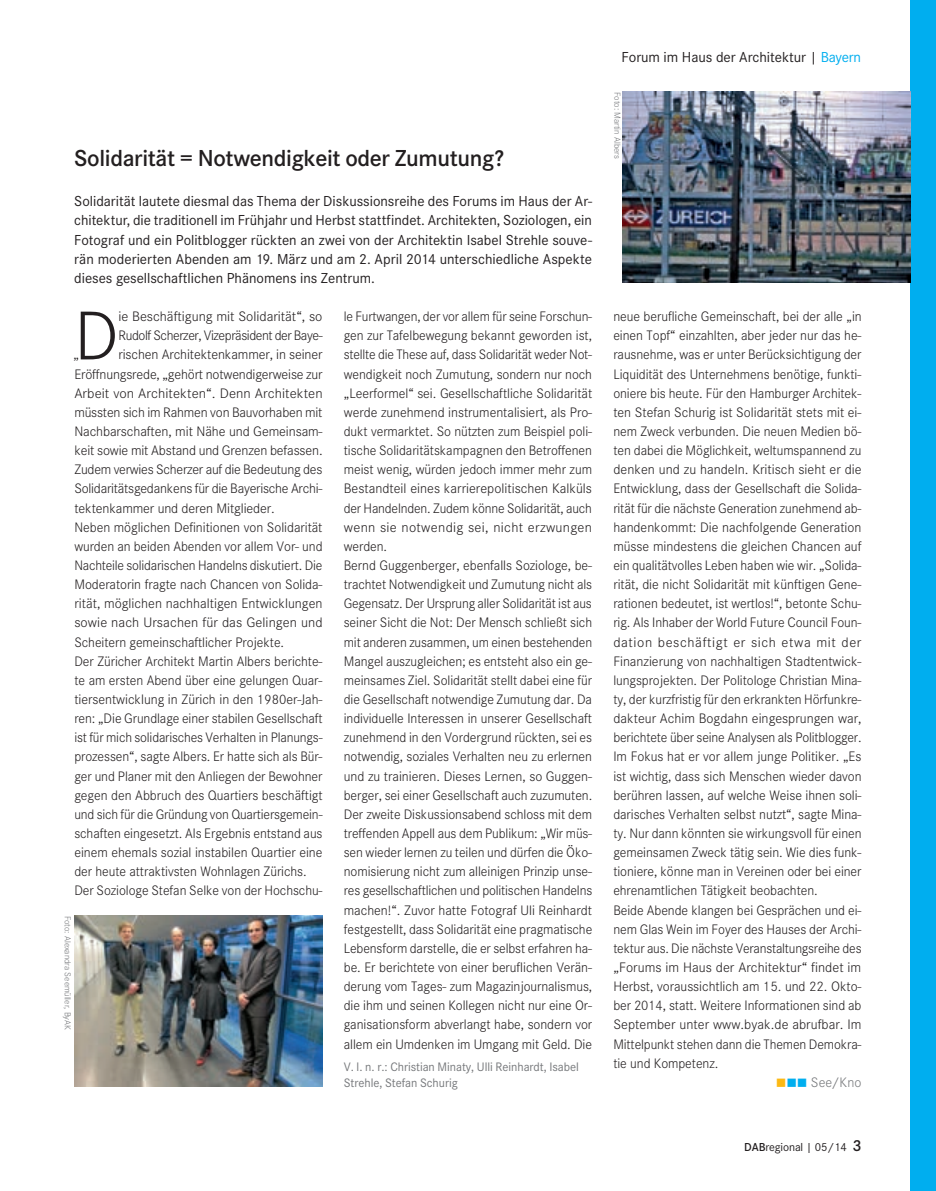
<style>
.page{position:relative;width:936px;height:1191px;background:#fff}
.page>*{position:absolute;margin:0;border:0;box-sizing:border-box;transform-origin:0 0}
.t1{font:300 71.55px "Corporate S";color:#231f20}
.t2{font:600 24px "Corporate S";letter-spacing:-.015em;color:#231f20}
.t3{font:15px/19.2px "Corporate S";letter-spacing:-.005em;color:#231f20;text-align:justify}
.t4{font:300 14.25px/19.2px "Corporate S";letter-spacing:-.005em;color:#231f20}
.t5{font:300 14.25px "Corporate S";letter-spacing:-.005em;color:#231f20;scale:1.04 1}
.t6{font:300 14.25px "Corporate S";letter-spacing:-.03em;color:#231f20}
.t7{font:300 14.25px "Corporate S";letter-spacing:.005em;color:#76787b}
.t8{font:12.75px/15.8px "Corporate S";letter-spacing:-.005em;color:#76787b}
.t9{font:12px "Corporate S";letter-spacing:-.01em;color:#231f20}
.t10{font:300 9px "Corporate S";letter-spacing:-.005em;color:#76787b}
.s1{color:#00aeef}
.s2{color:#fcb914}
.s3{font-weight:600}
.s4{font-weight:600;font-size:16.5px}
</style>
<div class="page">
<div style="left:910px;top:0;width:25px;height:1191px;background:#00aeef"></div>
<img style="left:622px;top:91px;width:288px;height:192px">
<img style="left:74px;top:915px;width:248px;height:171px">
<h2 class="t2" style="left:74px;top:144px;width:431px">Solidarität = Notwendigkeit oder Zumutung?</h2>
<p class="t3" style="left:74px;top:192px;width:519px">Solidarität lautete diesmal das Thema der Diskussionsreihe des Forums im Haus der Ar&shy;chitektur, die traditionell im Frühjahr und Herbst stattfindet. Architekten, Soziologen, ein Fotograf und ein Politblogger rückten an zwei von der Architektin Isabel Strehle souve&shy;rän moderierten Abenden am 19. März und am 2. April 2014 unterschiedliche Aspekte dieses gesellschaftlichen Phänomens ins Zentrum.</p>
<p class="t3" style="left:621px;top:48px;width:241px">Forum im Haus der Architektur | <span class="s1">Bayern</span></p>
<p class="t10" style="left:622px;top:92px;width:68px;rotate:90deg">Foto: Martin Albers</p>
<h1 class="t1" style="left:74px;top:295px;width:46px">D</h1>
<p class="t4" style="left:118px;top:307px;width:205px">ie Beschäftigung mit Solidarität“, so</p>
<p class="t6" style="left:118px;top:327px;width:206px">Rudolf Scherzer, Vizepräsident der Baye-</p>
<p class="t4" style="left:118px;top:345px;width:205px">rischen Architektenkammer, in seiner</p>
<p class="t4" style="left:74px;top:364px;width:250px">Eröffnungsrede, „gehört notwendigerweise zur</p>
<p class="t5" style="left:74px;top:385px;width:240px">Arbeit von Architekten“. Denn Architekten</p>
<p class="t4" style="left:74px;top:403px;width:250px">müssten sich im Rahmen von Bauvorhaben mit</p>
<p class="t4" style="left:74px;top:422px;width:250px">Nachbarschaften, mit Nähe und Gemeinsam-</p>
<p class="t4" style="left:74px;top:441px;width:250px">keit sowie mit Abstand und Grenzen befassen.</p>
<p class="t4" style="left:74px;top:460px;width:249px">Zudem verwies Scherzer auf die Bedeutung des</p>
<p class="t4" style="left:74px;top:479px;width:249px">Solidaritätsgedankens für die Bayerische Archi-</p>
<p class="t4" style="left:74px;top:498px;width:202px">tektenkammer und deren Mitglieder.</p>
<p class="t4" style="left:74px;top:517px;width:250px">Neben möglichen Definitionen von Solidarität</p>
<p class="t4" style="left:74px;top:536px;width:250px">wurden an beiden Abenden vor allem Vor- und</p>
<p class="t4" style="left:74px;top:556px;width:249px">Nachteile solidarischen Handelns diskutiert. Die</p>
<p class="t4" style="left:74px;top:575px;width:250px">Moderatorin fragte nach Chancen von Solida-</p>
<p class="t4" style="left:74px;top:594px;width:250px">rität, möglichen nachhaltigen Entwicklungen</p>
<p class="t4" style="left:74px;top:613px;width:250px">sowie nach Ursachen für das Gelingen und</p>
<p class="t4" style="left:74px;top:632px;width:211px">Scheitern gemeinschaftlicher Projekte.</p>
<p class="t4" style="left:74px;top:651px;width:250px">Der Züricher Architekt Martin Albers berichte-</p>
<p class="t4" style="left:74px;top:670px;width:250px">te am ersten Abend über eine gelungen Quar-</p>
<p class="t4" style="left:74px;top:690px;width:250px">tiersentwicklung in Zürich in den 1980er-Jah-</p>
<p class="t4" style="left:74px;top:709px;width:250px">ren: „Die Grundlage einer stabilen Gesellschaft</p>
<p class="t4" style="left:74px;top:728px;width:250px">ist für mich solidarisches Verhalten in Planungs-</p>
<p class="t4" style="left:74px;top:747px;width:250px">prozessen“, sagte Albers. Er hatte sich als Bür-</p>
<p class="t4" style="left:74px;top:766px;width:250px">ger und Planer mit den Anliegen der Bewohner</p>
<p class="t4" style="left:74px;top:785px;width:250px">gegen den Abbruch des Quartiers beschäftigt</p>
<p class="t4" style="left:74px;top:804px;width:250px">und sich für die Gründung von Quartiersgemein-</p>
<p class="t4" style="left:74px;top:823px;width:250px">schaften eingesetzt. Als Ergebnis entstand aus</p>
<p class="t4" style="left:74px;top:843px;width:250px">einem ehemals sozial instabilen Quartier eine</p>
<p class="t4" style="left:74px;top:862px;width:234px">der heute attraktivsten Wohnlagen Zürichs.</p>
<p class="t4" style="left:74px;top:881px;width:250px">Der Soziologe Stefan Selke von der Hochschu-</p>
<p class="t4" style="left:74px;top:345px;width:7px">„</p>
<p class="t10" style="left:73px;top:915px;width:116px;rotate:90deg">Foto: Alexandra Seemüller, ByAK</p>
<p class="t4" style="left:344px;top:307px;width:250px">le Furtwangen, der vor allem für seine Forschun&shy;gen zur Tafelbewegung bekannt geworden ist, stellte die These auf, dass Solidarität weder Not&shy;wendigkeit noch Zumutung, sondern nur noch „Leerformel“ sei. Gesellschaftliche Solidarität werde zunehmend instrumentalisiert, als Pro&shy;dukt vermarktet. So nützten zum Beispiel poli&shy;tische Solidaritätskampagnen den Betroffenen meist wenig, würden jedoch immer mehr zum Bestandteil eines karrierepolitischen Kalküls der Handelnden. Zudem könne Solidarität, auch wenn sie notwendig sei, nicht erzwungen werden.<br>Bernd Guggenberger, ebenfalls Soziologe, be&shy;trachtet Notwendigkeit und Zumutung nicht als Gegensatz. Der Ursprung aller Solidarität ist aus seiner Sicht die Not: Der Mensch schließt sich mit anderen zusammen, um einen bestehenden Mangel auszugleichen; es entsteht also ein ge&shy;meinsames Ziel. Solidarität stellt dabei eine für die Gesellschaft notwendige Zumutung dar. Da individuelle Interessen in unserer Gesellschaft zunehmend in den Vordergrund rückten, sei es notwendig, soziales Verhalten neu zu erlernen und zu trainieren. Dieses Lernen, so Guggen&shy;berger, sei einer Gesellschaft auch zuzumuten.<br>Der zweite Diskussionsabend schloss mit dem treffenden Appell aus dem Publikum: „Wir müs&shy;sen wieder lernen zu teilen und dürfen die Öko&shy;nomisierung nicht zum alleinigen Prinzip unse&shy;res gesellschaftlichen und politischen Handelns machen!“. Zuvor hatte Fotograf Uli Reinhardt festgestellt, dass Solidarität eine pragmatische Lebensform darstelle, die er selbst erfahren ha&shy;be. Er berichtete von einer beruflichen Verän&shy;derung vom Tages- zum Magazinjournalismus, die ihm und seinen Kollegen nicht nur eine Or&shy;ganisationsform abverlangt habe, sondern vor allem ein Umdenken im Umgang mit Geld. Die</p>
<p class="t4" style="left:613px;top:307px;width:250px">neue berufliche Gemeinschaft, bei der alle „in einen Topf“ einzahlten, aber jeder nur das he&shy;rausnehme, was er unter Berücksichtigung der Liquidität des Unternehmens benötige, funkti&shy;oniere bis heute. Für den Hamburger Architek&shy;ten Stefan Schurig ist Solidarität stets mit ei&shy;nem Zweck verbunden. Die neuen Medien bö&shy;ten dabei die Möglichkeit, weltumspannend zu denken und zu handeln. Kritisch sieht er die Entwicklung, dass der Gesellschaft die Solida&shy;rität für die nächste Generation zunehmend ab&shy;handenkommt: Die nachfolgende Generation müsse mindestens die gleichen Chancen auf ein qualitätvolles Leben haben wie wir. „Solida&shy;rität, die nicht Solidarität mit künftigen Gene&shy;rationen bedeutet, ist wertlos!“, betonte Schu&shy;rig. Als Inhaber der World Future Council Foun&shy;dation beschäftigt er sich etwa mit der Finanzierung von nachhaltigen Stadtentwick&shy;lungsprojekten. Der Politologe Christian Mina&shy;ty, der kurzfristig für den erkrankten Hörfunkre&shy;dakteur Achim Bogdahn eingesprungen war, berichtete über seine Analysen als Politblogger.<br>Im Fokus hat er vor allem junge Politiker. „Es ist wichtig, dass sich Menschen wieder davon berühren lassen, auf welche Weise ihnen soli&shy;darisches Verhalten selbst nutzt“, sagte Mina&shy;ty. Nur dann könnten sie wirkungsvoll für einen gemeinsamen Zweck tätig sein. Wie dies funk&shy;tioniere, könne man in Vereinen oder bei einer ehrenamtlichen Tätigkeit beobachten.<br>Beide Abende klangen bei Gesprächen und ei&shy;nem Glas Wein im Foyer des Hauses der Archi&shy;tektur aus. Die nächste Veranstaltungsreihe des „Forums im Haus der Architektur“ findet im Herbst, voraussichtlich am 15. und 22. Okto&shy;ber 2014, statt. Weitere Informationen sind ab September unter www.byak.de abrufbar. Im Mittelpunkt stehen dann die Themen Demokra&shy;tie und Kompetenz.</p>
<p class="t7" style="left:775px;top:1074px;width:87px"><span class="s2">■</span><span class="s1">■■</span> See/Kno</p>
<p class="t8" style="left:344px;top:1058px;width:236px">V. l. n. r.: Christian Minaty, Ulli Reinhardt, Isabel<br>Strehle, Stefan Schurig</p>
<p class="t9" style="left:744px;top:1140px;width:119px"><span class="s3">DAB</span>regional | 05/14 <span class="s4">3</span></p>
</div>
